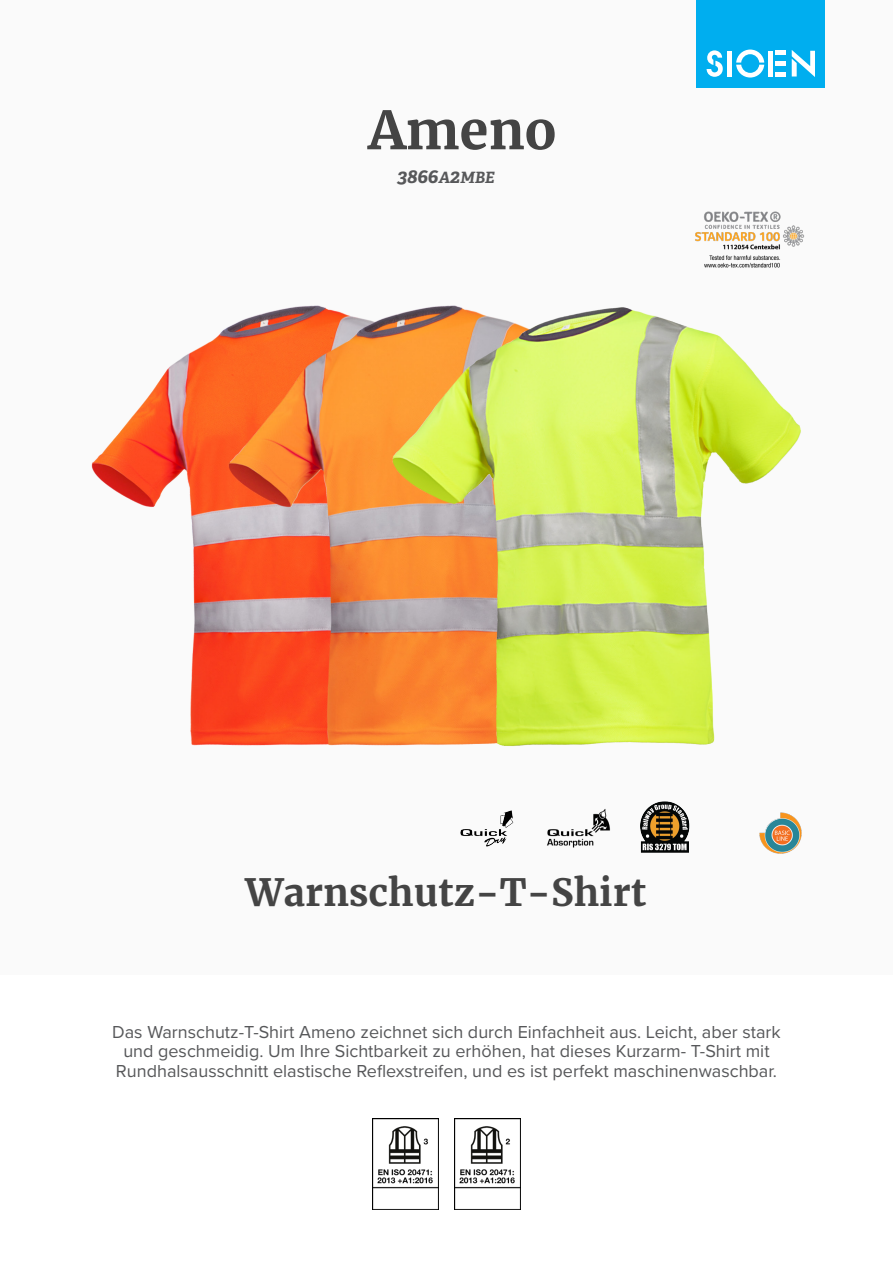
<style>
.page{position:relative;width:893px;height:1263px;background:#fff}
.page>*{position:absolute;margin:0;border:0;box-sizing:border-box;transform-origin:0 0}
.product_name{font:700 52.5px "Merriweather";color:#444}
.product_h2{font:700 37.5px "Merriweather";color:#444}
.product_ref{font:italic 700 19.5px "Adelle";color:#57585a}
.product_description{font:18px/19.5px "Proxima Nova";color:#57585a;text-align:center}
.s1{font-size:15.6px}
</style>
<div class="page">
<div style="left:0;top:0;width:893px;height:974px;background:#fafafa"></div>
<div style="left:697px;top:0;width:128px;height:88px;background:#00aeef"></div>
<svg style="left:707px;top:50px;width:16px;height:27px"></svg>
<svg style="left:736px;top:50px;width:28px;height:28px"></svg>
<div style="left:727px;top:51px;width:5px;height:26px;background:#fff"></div>
<div style="left:768px;top:51px;width:5px;height:26px;background:#fff"></div>
<div style="left:775px;top:72px;width:11px;height:5px;background:#fff"></div>
<div style="left:775px;top:61px;width:11px;height:5px;background:#fff"></div>
<hr style="left:775px;top:51px;width:11px;height:4px;background:#fff">
<svg style="left:792px;top:50px;width:23px;height:27px"></svg>
<img style="left:372px;top:1118px;width:66px;height:92px">
<img style="left:454px;top:1118px;width:67px;height:92px">
<img style="left:91px;top:360px;width:88px;height:147px">
<img style="left:179px;top:305px;width:178px;height:441px">
<img style="left:357px;top:211px;width:447px;height:643px">
<p class="product_name" style="left:369px;top:97px;width:189px">Ameno</p>
<p class="product_ref" style="left:397px;top:164px;width:99px">3866<span class="s1">A</span>2<span class="s1">MBE</span></p>
<p class="product_h2" style="left:246px;top:868px;width:402px">Warnschutz-T-Shirt</p>
<p class="product_description" style="left:112px;top:1021px;width:670px">Das Warnschutz-T-Shirt Ameno zeichnet sich durch Einfachheit aus. Leicht, aber stark und geschmeidig. Um Ihre Sichtbarkeit zu erhöhen, hat dieses Kurzarm- T-Shirt mit<br>Rundhalsausschnitt elastische Reflexstreifen, und es ist perfekt maschinenwaschbar.</p>
</div>
